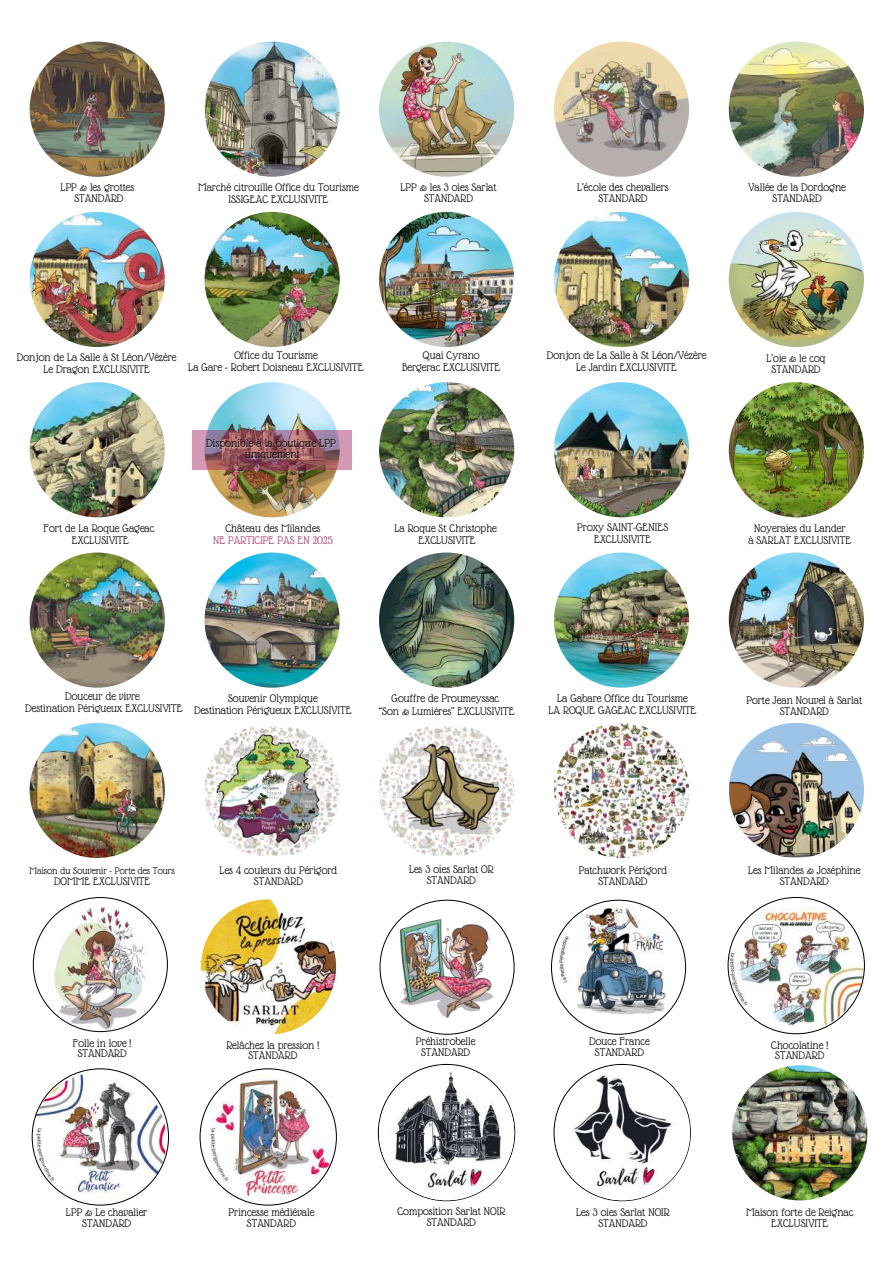
<style>
.page{position:relative;width:894px;height:1264px;background:#fff}
.page>*{position:absolute;margin:0;border:0;box-sizing:border-box;transform-origin:0 0}
.t1{font:12.3px/11.2px "Glass Antiqua";color:#000;text-align:center}
.t2{font:12px/10.9px "Glass Antiqua";color:#000;text-align:center}
.t3{font:12px "Glass Antiqua";color:#a93469}
.t4{font:10.5px "Glass Antiqua";color:#000}
</style>
<div class="page">
<img style="left:29px;top:41px;width:839px;height:1165px">
<svg style="left:192px;top:430px;width:159px;height:39px;background:#9f6775"></svg>
<p class="t2" style="left:61px;top:181px;width:75px">LPP &amp; les grottes<br>STANDARD</p>
<p class="t2" style="left:400px;top:181px;width:98px">LPP &amp; les 3 oies Sarlat<br>STANDARD</p>
<p class="t2" style="left:577px;top:181px;width:93px">L’école des chevaliers<br>STANDARD</p>
<p class="t2" style="left:748px;top:181px;width:99px">Vallée de la Dordogne<br>STANDARD</p>
<p class="t2" style="left:198px;top:181px;width:162px;line-height:12px">Marché citrouille Office du Tourisme<br>ISSIGEAC EXCLUSIVITE</p>
<p class="t2" style="left:188px;top:349px;width:177px;line-height:12px">Office du Tourisme<br>La Gare - Robert Doisneau EXCLUSIVITE</p>
<p class="t2" style="left:402px;top:349px;width:100px;line-height:12px">Quai Cyrano<br>Bergerac EXCLUSIVITE</p>
<p class="t2" style="left:17px;top:351px;width:161px;line-height:12px">Donjon de La Salle à St Léon/Vézère<br>Le Dragon EXCLUSIVITE</p>
<p class="t2" style="left:546px;top:349px;width:161px;line-height:12px">Donjon de La Salle à St Léon/Vézère<br>Le Jardin EXCLUSIVITE</p>
<p class="t2" style="left:766px;top:352px;width:60px">L’oie &amp; le coq<br>STANDARD</p>
<p class="t1" style="left:206px;top:437px;width:131px">Disponible à la boutique LPP uniquement</p>
<p class="t2" style="left:44px;top:522px;width:112px;line-height:12px">Fort de La Roque Gageac<br>EXCLUSIVITE</p>
<p class="t2" style="left:577px;top:521px;width:92px;line-height:12px">Proxy SAINT-GENIES<br>EXCLUSIVITE</p>
<p class="t2" style="left:394px;top:522px;width:104px;line-height:12px">La Roque St Christophe<br>EXCLUSIVITE</p>
<p class="t2" style="left:225px;top:522px;width:96px">Château des Milandes</p>
<p class="t3" style="left:213px;top:533px;width:121px">NE PARTICIPE PAS EN 2025</p>
<p class="t2" style="left:748px;top:522px;width:104px;line-height:12px">Noyeraies du Lander<br>à SARLAT EXCLUSIVITE</p>
<p class="t2" style="left:25px;top:690px;width:159px;line-height:12px">Douceur de vivre<br>Destination Périgueux EXCLUSIVITE</p>
<p class="t2" style="left:194px;top:692px;width:159px;line-height:12px">Souvenir Olympique<br>Destination Périgueux EXCLUSIVITE</p>
<p class="t2" style="left:379px;top:691px;width:137px;line-height:12.9px">Gouffre de Proumeyssac<br>“Son &amp; Lumières” EXCLUSIVITE</p>
<p class="t2" style="left:548px;top:692px;width:149px;line-height:12px">La Gabare Office du Tourisme<br>LA ROQUE GAGEAC EXCLUSIVITE</p>
<p class="t2" style="left:746px;top:694px;width:117px">Porte Jean Nouvel à Sarlat<br>STANDARD</p>
<p class="t4" style="left:30px;top:864px;width:147px">Maison du Souvenir - Porte des Tours</p>
<p class="t2" style="left:54px;top:875px;width:98px">DOMME EXCLUSIVITE</p>
<p class="t2" style="left:219px;top:865px;width:119px">Les 4 couleurs du Périgord<br>STANDARD</p>
<p class="t2" style="left:409px;top:863px;width:86px">Les 3 oies Sarlat OR<br>STANDARD</p>
<p class="t2" style="left:578px;top:865px;width:90px">Patchwork Périgord<br>STANDARD</p>
<p class="t2" style="left:748px;top:865px;width:114px">Les Milandes &amp; Joséphine<br>STANDARD</p>
<p class="t2" style="left:73px;top:1037px;width:60px">Folle in love !<br>STANDARD</p>
<p class="t2" style="left:226px;top:1039px;width:94px">Relâchez la pression !<br>STANDARD</p>
<p class="t2" style="left:416px;top:1035px;width:61px">Préhistrobelle<br>STANDARD</p>
<p class="t2" style="left:589px;top:1035px;width:62px">Douce France<br>STANDARD</p>
<p class="t2" style="left:771px;top:1039px;width:58px">Chocolatine !<br>STANDARD</p>
<p class="t2" style="left:66px;top:1206px;width:83px">LPP &amp; Le chavalier<br>STANDARD</p>
<p class="t2" style="left:397px;top:1205px;width:109px">Composition Sarlat NOIR<br>STANDARD</p>
<p class="t2" style="left:228px;top:1206px;width:87px">Princesse médiévale<br>STANDARD</p>
<p class="t2" style="left:576px;top:1206px;width:95px">Les 3 oies Sarlat NOIR<br>STANDARD</p>
<p class="t2" style="left:746px;top:1206px;width:108px">Maison forte de Reignac<br>EXCLUSIVITE</p>
</div>
